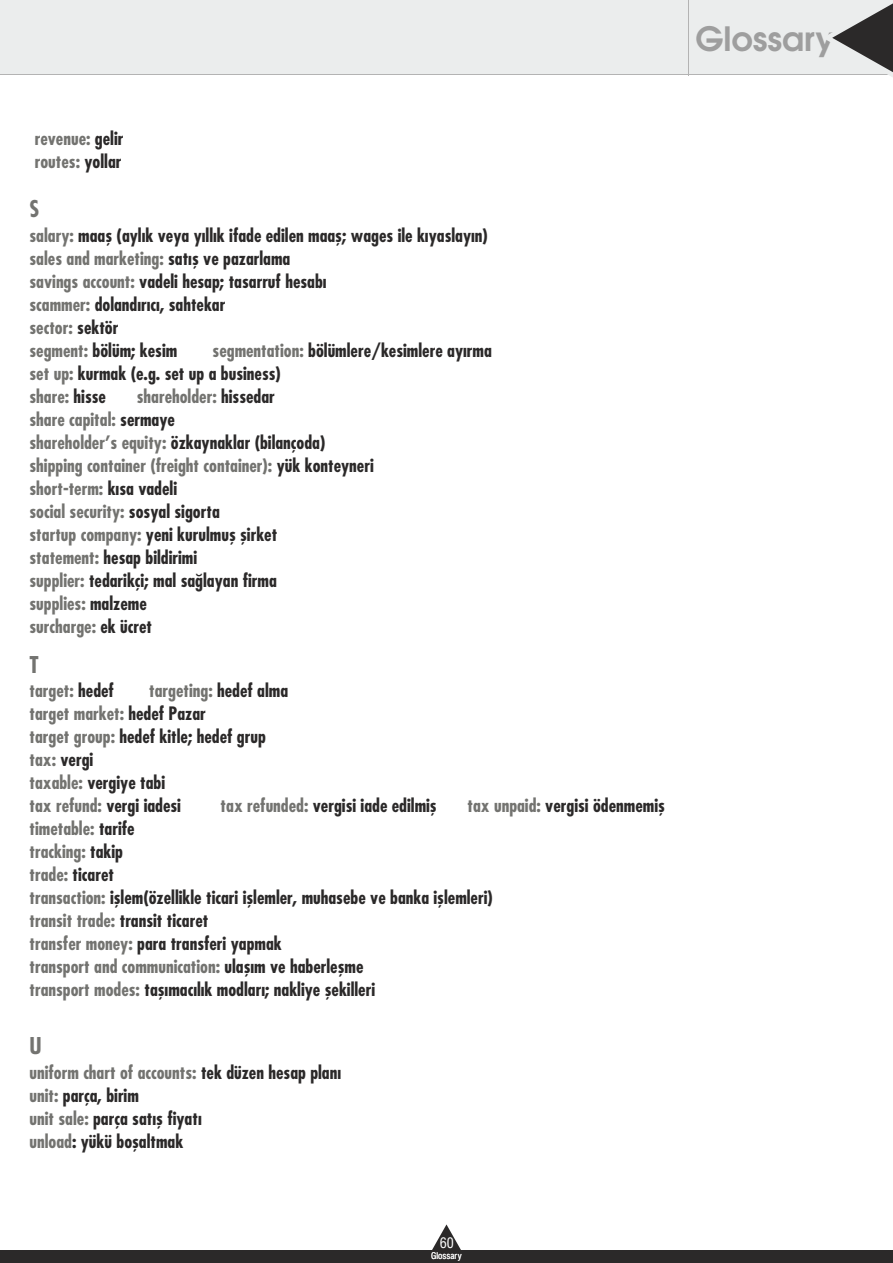
<style>
.page{position:relative;width:893px;height:1263px;background:#fff}
.page>*{position:absolute;margin:0;border:0;box-sizing:border-box;transform-origin:0 0}
.t1{font:700 33.45px "Te X Gyre Adventor";color:#9e9e9e}
.t2{font:700 22.5px "TR Fujiyama";color:#737370}
.t3{font:700 18px/23px "TR Fujiyama";color:#2b2929}
.t4{font:700 18px/23px "TR Fujiyama";color:#737370}
.t5{font:14.25px "Halvett Condensed";color:#fff}
.t6{font:9px "Halvett Condensed";color:#fff}
.s1{color:#2b2929}
.s2{color:#737370}
</style>
<div class="page">
<div style="left:0;top:1250px;width:893px;height:13px;background:#2b2929"></div>
<svg style="left:432px;top:1224px;width:29px;height:26px"></svg>
<div style="left:0;top:0;width:893px;height:74px;background:#ebeded"></div>
<hr style="left:0;top:74px;width:893px;height:1px;background:#b3b3b3">
<svg style="left:832px;top:3px;width:61px;height:74px"></svg>
<hr style="left:688px;top:0;width:1px;height:75px;background:#b3b3b3">
<p class="t4" style="left:35px;top:129px;width:90px">revenue: <span class="s1">gelir </span>routes: <span class="s1">yollar</span></p>
<p class="t2" style="left:30px;top:199px;width:11px">S</p>
<p class="t3" style="left:30px;top:225px;width:460px"><span class="s2">salary:</span> maaş (aylık veya yıllık ifade edilen maaş; wages ile kıyaslayın) <span class="s2">sales and marketing:</span> satış ve pazarlama<br><span class="s2">savings account:</span> vadeli hesap; tasarruf hesabı<br><span class="s2">scammer:</span> dolandırıcı, sahtekar<br><span class="s2">sector:</span> sektör<br><span class="s2">segment:</span> bölüm; kesim</p>
<p class="t3" style="left:30px;top:340px;width:464px;text-indent:183px"><span class="s2">segmentation:</span> bölümlere/kesimlere ayırma <span class="s2">set up:</span> kurmak (e.g. set up a business)<br><span class="s2">share:</span> hisse</p>
<p class="t4" style="left:30px;top:386px;width:346px;text-indent:107px">shareholder: <span class="s1">hissedar<br></span>share capital: <span class="s1">sermaye<br></span>shareholder's equity: <span class="s1">özkaynaklar (bilançoda) </span>shipping container (freight container): <span class="s1">yük konteyneri </span>short-term: <span class="s1">kısa vadeli<br></span>social security: <span class="s1">sosyal sigorta<br></span>startup company: <span class="s1">yeni kurulmuş şirket<br></span>statement: <span class="s1">hesap bildirimi<br></span>supplier: <span class="s1">tedarikçi; mal sağlayan firma<br></span>supplies: <span class="s1">malzeme<br></span>surcharge: <span class="s1">ek ücret</span></p>
<p class="t2" style="left:30px;top:655px;width:11px">T</p>
<p class="t4" style="left:30px;top:681px;width:86px">target: <span class="s1">hedef</span></p>
<p class="t3" style="left:30px;top:681px;width:260px;text-indent:120px"><span class="s2">targeting:</span> hedef alma <span class="s2">target market:</span> hedef Pazar<br><span class="s2">target group:</span> hedef kitle; hedef grup <span class="s2">tax:</span> vergi<br><span class="s2">taxable:</span> vergiye tabi<br><span class="s2">tax refund:</span> vergi iadesi</p>
<p class="t3" style="left:221px;top:796px;width:218px"><span class="s2">tax refunded:</span> vergisi iade edilmiş</p>
<p class="t3" style="left:467px;top:796px;width:199px"><span class="s2">tax unpaid:</span> vergisi ödenmemiş</p>
<p class="t3" style="left:30px;top:819px;width:465px"><span class="s2">timetable:</span> tarife<br><span class="s2">tracking:</span> takip<br><span class="s2">trade:</span> ticaret<br><span class="s2">transaction:</span> işlem(özellikle ticari işlemler, muhasebe ve banka işlemleri) <span class="s2">transit trade:</span> transit ticaret<br><span class="s2">transfer money:</span> para transferi yapmak<br><span class="s2">transport and communication:</span> ulaşım ve haberleşme<br><span class="s2">transport modes:</span> taşımacılık modları; nakliye şekilleri</p>
<p class="t2" style="left:30px;top:1036px;width:14px">U</p>
<p class="t3" style="left:30px;top:1062px;width:313px"><span class="s2">uniform chart of accounts:</span> tek düzen hesap planı <span class="s2">unit:</span> parça, birim<br><span class="s2">unit sale:</span> parça satış fiyatı<br><span class="s2">unload</span>: yükü boşaltmak</p>
<h1 class="t1" style="left:695px;top:23px;width:141px">Glossary</h1>
<p class="t5" style="left:440px;top:1234px;width:16px">60</p>
<p class="t6" style="left:431px;top:1251px;width:32px">Glossary</p>
</div>
